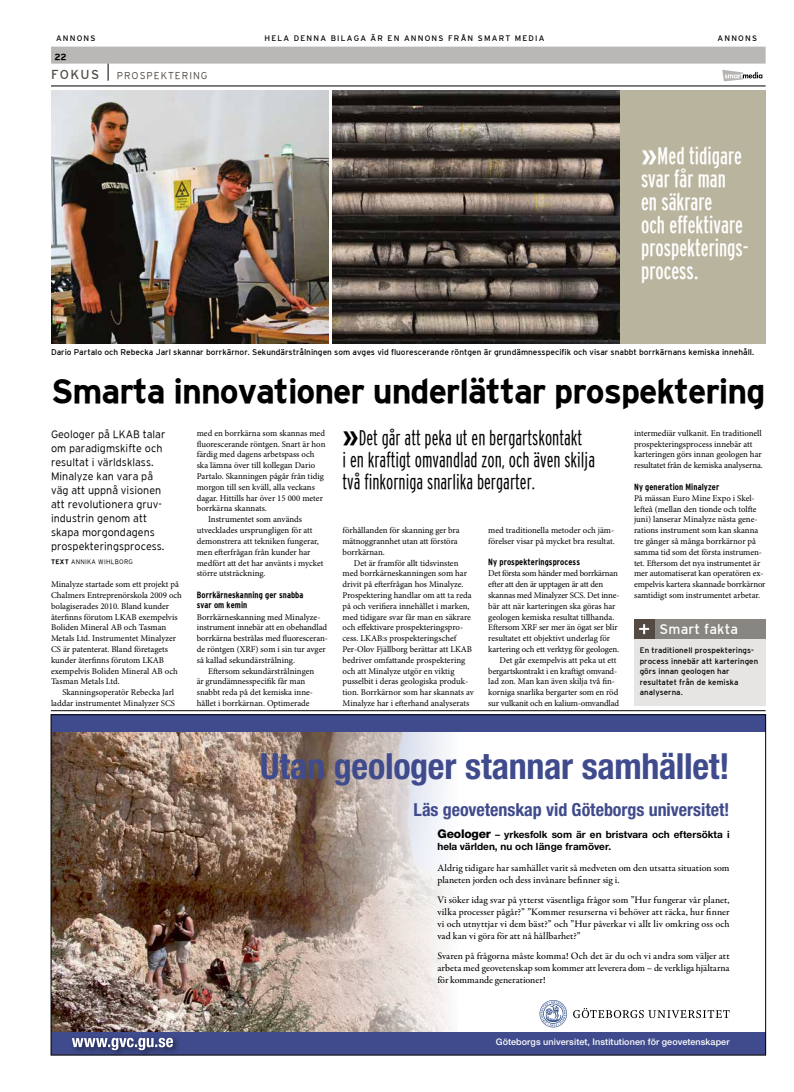
<style>
.page{position:relative;width:794px;height:1092px;background:#fff}
.page>*{position:absolute;margin:0;border:0;box-sizing:border-box;transform-origin:0 0}
.t1{font:700 condensed 36px "Helvetica Neue LT";letter-spacing:-.01em;color:#3f4b8c}
.t2{font:700 34px "Interstate";letter-spacing:-.03em;color:#000}
.t3{font:23.8px/22.9px "Interstate Regular Compressed";color:#fff}
.t4{font:21px/22px "Interstate Light Compressed";color:#000}
.t5{font:700 condensed 18px "Helvetica Neue LT";color:#3f4b8c}
.t6{font:14px "Interstate";letter-spacing:.01em;color:#fff}
.t7{font:13px "Interstate";letter-spacing:.1em;color:#534b43}
.t8{font:300 10.8px/14px "Interstate";color:#000}
.t9{font:500 10px/12px "Garamond Premr Pro";color:#000;text-align:justify}
.t10{font:700 10px/12px "Helvetica Neue LT";color:#000}
.t11{font:300 10px "Interstate";letter-spacing:.1em;color:#534b43}
.t12{font:700 condensed 9px/10.5px "Interstate";letter-spacing:.01em;color:#000}
.t13{font:500 9px "Helvetica Neue LT";letter-spacing:.01em;color:#fff}
.t14{font:700 9px "Interstate";color:#000}
.t15{font:8.8px/10.8px "Minion Pro";letter-spacing:-.005em;color:#000}
.t16{font:8.8px "Minion Pro";letter-spacing:-.03em;color:#000}
.t17{font:8.3px "Interstate";color:#000}
.t18{font:8px "Interstate";letter-spacing:.15em;color:#000}
.t19{font:7.9px/10.5px "Interstate";letter-spacing:.01em;color:#000}
.t20{font:300 6.5px "Interstate";letter-spacing:.04em;color:#000}
.s1{font-family:"Interstate";font-weight:700;font-size:25.7px}
.s2{font-weight:700}
.s3{font-weight:800;font-size:12px}
.s4{font-weight:500}
</style>
<div class="page">
<div style="left:51px;top:47px;width:714px;height:17px;background:#bab8b6"></div>
<hr style="left:51px;top:86px;width:714px;height:1px;background:#000">
<svg style="left:722px;top:70px;width:40px;height:11px"></svg>
<svg style="left:108px;top:64px;width:1px;height:17px"></svg>
<hr style="left:51px;top:710px;width:714px;height:1px;background:#000">
<img style="left:51px;top:90px;width:277px;height:253px">
<img style="left:333px;top:90px;width:287px;height:253px">
<div style="left:620px;top:90px;width:145px;height:253px;background:#b9b49d"></div>
<div style="left:634px;top:646px;width:131px;height:59px;background:#e6e5e4"></div>
<div style="left:634px;top:638px;width:131px;height:8px;background:#e6e5e4"></div>
<div style="left:634px;top:619px;width:131px;height:19px;background:#898580"></div>
<div style="left:634px;top:619px;width:20px;height:19px;background:#534b43"></div>
<svg style="left:639px;top:624px;width:10px;height:10px"></svg>
<img style="left:53px;top:731px;width:405px;height:301px">
<div style="left:51px;top:1032px;width:714px;height:22px;background:#3f4b8c"></div>
<div style="left:70px;top:1035px;width:111px;height:19px;background:#000;opacity:.5"></div>
<svg style="left:72px;top:1037px;width:101px;height:13px"></svg>
<svg style="left:573px;top:1008px;width:156px;height:10px"></svg>
<svg style="left:539px;top:1000px;width:28px;height:27px"></svg>
<div style="left:51px;top:714px;width:714px;height:17px;background:#3f4b8c"></div>
<p class="t18" style="left:56px;top:34px;width:41px">ANNONS</p>
<p class="t18" style="left:264px;top:34px;width:281px">HELA DENNA BILAGA ÄR EN ANNONS FRÅN SMART MEDIA</p>
<p class="t18" style="left:717px;top:34px;width:41px">ANNONS</p>
<p class="t14" style="left:55px;top:52px;width:14px">22</p>
<h3 class="t7" style="left:51px;top:67px;width:50px">FOKUS</h3>
<p class="t11" style="left:117px;top:69px;width:92px">PROSPEKTERING</p>
<h3 class="t3" style="left:641px;top:144px;width:109px"><span class="s1">»</span>Med tidigare svar får man<br>en säkrare<br>och effektivare prospekterings&shy;process.</h3>
<p class="t17" style="left:51px;top:347px;width:704px">Dario Partalo och Rebecka Jarl skannar borrkärnor. Sekundärstrålningen som avges vid fluorescerande röntgen är grundämnesspecifik och visar snabbt borrkärnans kemiska innehåll.</p>
<h2 class="t2" style="left:51px;top:372px;width:716px">Smarta innovationer underlättar prospektering</h2>
<p class="t8" style="left:51px;top:427px;width:116px">Geologer på LKAB talar om paradigmskifte och resultat i världsklass.<br>Minalyze kan vara på väg att uppnå visionen att revolutionera gruv&shy;industrin genom att skapa morgondagens prospekteringsprocess.</p>
<p class="t20" style="left:51px;top:558px;width:83px"><span class="s2">TEXT</span> ANNIKA WIHLBORG</p>
<p class="t15" style="left:51px;top:579px;width:132px">Minalyze startade som ett projekt på<br>Chalmers Entreprenörskola 2009 och bolagiserades 2010. Bland kunder återfinns förutom LKAB exempelvis<br>Boliden Mineral AB och Tasman<br>Metals Ltd. Instrumentet Minalyzer<br>CS är patenterat. Bland företagets kunder återfinns förutom LKAB exempelvis Boliden Mineral AB och<br>Tasman Metals Ltd.</p>
<p class="t15" style="left:51px;top:687px;width:126px;text-align:right">Skanningsoperatör Rebecka Jarl laddar instrumentet Minalyzer SCS</p>
<p class="t15" style="left:197px;top:427px;width:130px">med en borrkärna som skannas med</p>
<p class="t15" style="left:197px;top:438px;width:130px">fluorescerande röntgen. Snart är hon</p>
<p class="t15" style="left:197px;top:449px;width:119px">färdig med dagens arbetspass och</p>
<p class="t15" style="left:197px;top:460px;width:120px">ska lämna över till kollegan Dario</p>
<p class="t15" style="left:197px;top:471px;width:129px">Partalo. Skanningen pågår från tidig</p>
<p class="t15" style="left:197px;top:481px;width:120px">morgon till sen kväll, alla veckans</p>
<p class="t15" style="left:197px;top:492px;width:128px">dagar. Hittills har över 15 000 meter</p>
<p class="t15" style="left:197px;top:503px;width:72px">borrkärna skannats.</p>
<p class="t15" style="left:208px;top:514px;width:95px">Instrumentet som används</p>
<p class="t15" style="left:197px;top:525px;width:117px">utvecklades ursprungligen för att</p>
<p class="t15" style="left:197px;top:535px;width:124px">demonstrera att tekniken fungerar,</p>
<p class="t15" style="left:197px;top:546px;width:115px">men efterfrågan från kunder har</p>
<p class="t15" style="left:197px;top:557px;width:128px">medfört att det har använts i mycket</p>
<p class="t15" style="left:197px;top:568px;width:70px">större utsträckning.</p>
<p class="t12" style="left:197px;top:589px;width:108px">Borrkärneskanning ger snabba svar om kemin</p>
<p class="t15" style="left:197px;top:611px;width:125px">Borrkärneskanning med Minalyze-</p>
<p class="t15" style="left:197px;top:622px;width:132px">instrument innebär att en obehandlad</p>
<p class="t15" style="left:197px;top:633px;width:133px">borrkärna bestrålas med fluoresceran-</p>
<p class="t15" style="left:197px;top:643px;width:130px">de röntgen (XRF) som i sin tur avger</p>
<p class="t15" style="left:197px;top:654px;width:100px">så kallad sekundärstrålning.</p>
<p class="t15" style="left:208px;top:665px;width:108px">Eftersom sekundärstrålningen</p>
<p class="t15" style="left:197px;top:676px;width:110px">är grundämnesspecifik får man</p>
<p class="t15" style="left:197px;top:687px;width:118px">snabbt reda på det kemiska inne-</p>
<p class="t15" style="left:197px;top:697px;width:114px">hållet i borrkärnan. Optimerade</p>
<h3 class="t4" style="left:342px;top:427px;width:254px"><span class="s1">»</span>Det går att peka ut en bergartskontakt<br>i en kraftigt omvandlad zon, och även skilja två finkorniga snarlika bergarter.</h3>
<p class="t15" style="left:342px;top:525px;width:118px">förhållanden för skanning ger bra mätnoggrannhet utan att förstöra borrkärnan.</p>
<p class="t15" style="left:342px;top:557px;width:133px;text-indent:11px">Det är framför allt tidsvinsten med borrkärneskanningen som har drivit på efterfrågan hos Minalyze.<br>Prospektering handlar om att ta reda på och verifiera innehållet i marken, med tidigare svar får man en säkrare och effektivare prospekteringspro&shy;cess. LKAB:s prospekteringschef Per-Olov Fjällborg berättar att LKAB bedriver omfattande prospektering och att Minalyze utgör en viktig pusselbit i deras geologiska produk&shy;tion. Borrkärnor som har skannats av Minalyze har i efterhand analyserats</p>
<p class="t15" style="left:488px;top:525px;width:128px">med traditionella metoder och jäm&shy;förelser visar på mycket bra resultat.</p>
<p class="t12" style="left:488px;top:556px;width:93px">Ny prospekteringsprocess</p>
<p class="t16" style="left:488px;top:567px;width:131px">Det första som händer med borrkärnan</p>
<p class="t16" style="left:488px;top:578px;width:117px">efter att den är upptagen är att den</p>
<p class="t15" style="left:488px;top:589px;width:133px">skannas med Minalyzer SCS. Det inne-</p>
<p class="t15" style="left:488px;top:600px;width:129px">bär att när karteringen ska göras har</p>
<p class="t15" style="left:488px;top:611px;width:128px">geologen kemiska resultat tillhanda.</p>
<p class="t15" style="left:488px;top:622px;width:131px">Eftersom XRF ser mer än ögat ser blir</p>
<p class="t15" style="left:488px;top:633px;width:123px">resultatet ett objektivt underlag för</p>
<p class="t15" style="left:488px;top:643px;width:132px">kartering och ett verktyg för geologen.</p>
<p class="t15" style="left:499px;top:654px;width:118px">Det går exempelvis att peka ut ett</p>
<p class="t15" style="left:488px;top:665px;width:130px">bergartskontrakt i en kraftigt omvand-</p>
<p class="t15" style="left:488px;top:676px;width:128px">lad zon. Man kan även skilja två fin-</p>
<p class="t15" style="left:488px;top:687px;width:132px">korniga snarlika bergarter som en röd</p>
<p class="t15" style="left:488px;top:697px;width:132px">sur vulkanit och en kalium-omvandlad</p>
<p class="t15" style="left:634px;top:427px;width:130px">intermediär vulkanit. En traditionell prospekteringsprocess innebär att karteringen görs innan geologen har resultatet från de kemiska analyserna.</p>
<p class="t12" style="left:634px;top:481px;width:87px">Ny generation Minalyzer</p>
<p class="t15" style="left:634px;top:492px;width:133px">På mässan Euro Mine Expo i Skel&shy;lefteå (mellan den tionde och tolfte juni) lanserar Minalyze nästa gene&shy;rations instrument som kan skanna tre gånger så många borrkärnor på samma tid som det första instrumen&shy;tet. Eftersom det nya instrumentet är mer automatiserat kan operatören ex&shy;empelvis kartera skannade borrkärnor samtidigt som instrumentet arbetar.</p>
<h3 class="t6" style="left:659px;top:621px;width:80px">Smart fakta</h3>
<p class="t19" style="left:639px;top:645px;width:120px">En traditionell prospekterings&shy;process innebär att karteringen görs innan geologen har resultatet från de kemiska analyserna.</p>
<h1 class="t1" style="left:260px;top:744px;width:471px">Utan geologer stannar samhället!</h1>
<h3 class="t5" style="left:413px;top:799px;width:317px">Läs geovetenskap vid Göteborgs universitet!</h3>
<p class="t10" style="left:437px;top:828px;width:294px"><span class="s3">Geologer</span> <span class="s4">–</span> yrkesfolk som är en bristvara och eftersökta i hela världen, nu och länge framöver.</p>
<p class="t9" style="left:437px;top:861px;width:294px">Aldrig tidigare har samhället varit så medveten om den utsatta situation som planeten jorden och dess invånare befinner sig i.</p>
<p class="t9" style="left:437px;top:893px;width:294px">Vi söker idag svar på ytterst väsentliga frågor som ”Hur fungerar vår planet, vilka processer pågår?” ”Kommer resurserna vi behöver att räcka, hur finner vi och utnyttjar vi dem bäst?” och ”Hur påverkar vi allt liv omkring oss och vad kan vi göra för att nå hållbarhet?”</p>
<p class="t9" style="left:437px;top:949px;width:294px">Svaren på frågorna måste komma! Och det är du och vi andra som väljer att arbeta med geovetenskap som kommer att leverera dom – de verkliga hjältarna för kommande generationer!</p>
<p class="t13" style="left:496px;top:1036px;width:235px">Göteborgs universitet, Institutionen för geovetenskaper</p>
</div>
